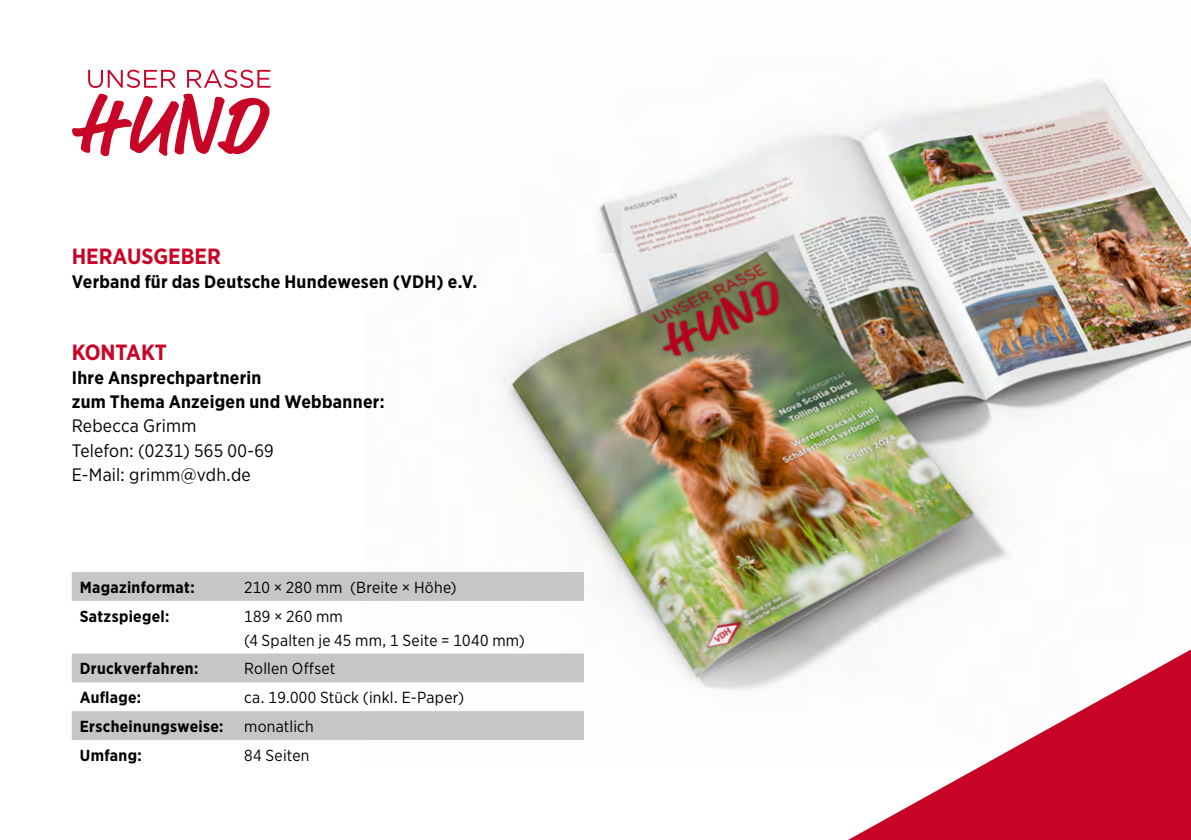
<style>
.page{position:relative;width:1191px;height:840px;background:#fff}
.page>*{position:absolute;margin:0;border:0;box-sizing:border-box;transform-origin:0 0}
.t1{font:700 22px "Gotham Narrow";color:#c80526}
.t2{font:700 18px/24px "Gotham Narrow";letter-spacing:.015em;color:#000}
.t3{font:18px "Gotham Narrow";letter-spacing:.01em;color:#000}
.t4{font:16px/23.8px "Gotham Narrow";letter-spacing:.015em;color:#000}
.t5{font:700 16px "Gotham Narrow";letter-spacing:.02em;color:#000}
</style>
<div class="page">
<img style="left:366px;top:79px;width:825px;height:661px">
<svg style="left:72px;top:70px;width:198px;height:87px"></svg>
<svg style="left:847px;top:649px;width:344px;height:190px"></svg>
<svg style="left:72px;top:571px;width:512px;height:168px;fill:#cecccc"></svg>
<p class="t1" style="left:72px;top:242px;width:151px">HERAUSGEBER</p>
<p class="t2" style="left:72px;top:270px;width:407px">Verband für das Deutsche Hundewesen (VDH) e.V.</p>
<p class="t1" style="left:72px;top:338px;width:97px">KONTAKT</p>
<p class="t2" style="left:72px;top:366px;width:314px">Ihre Ansprechpartnerin<br>zum Thema Anzeigen und Webbanner:</p>
<p class="t3" style="left:72px;top:415px;width:126px">Rebecca Grimm</p>
<p class="t3" style="left:72px;top:439px;width:203px">Telefon: (0231) 565 00-69</p>
<p class="t3" style="left:72px;top:463px;width:180px">E-Mail: grimm@vdh.de</p>
<p class="t5" style="left:80px;top:576px;width:116px">Magazinformat:</p>
<p class="t4" style="left:244px;top:574px;width:214px">210 × 280 mm (Breite × Höhe)</p>
<p class="t5" style="left:80px;top:605px;width:91px">Satzspiegel:</p>
<p class="t4" style="left:244px;top:603px;width:282px">189 × 260 mm<br>(4 Spalten je 45 mm, 1 Seite = 1040 mm)</p>
<p class="t5" style="left:80px;top:658px;width:120px">Druckverfahren:</p>
<p class="t4" style="left:244px;top:656px;width:93px">Rollen Offset</p>
<p class="t5" style="left:80px;top:686px;width:63px">Auflage:</p>
<p class="t4" style="left:244px;top:685px;width:221px">ca. 19.000 Stück (inkl. E-Paper)</p>
<p class="t5" style="left:80px;top:715px;width:145px">Erscheinungsweise:</p>
<p class="t4" style="left:244px;top:713px;width:71px">monatlich</p>
<p class="t5" style="left:80px;top:744px;width:63px">Umfang:</p>
<p class="t4" style="left:244px;top:742px;width:67px">84 Seiten</p>
</div>
